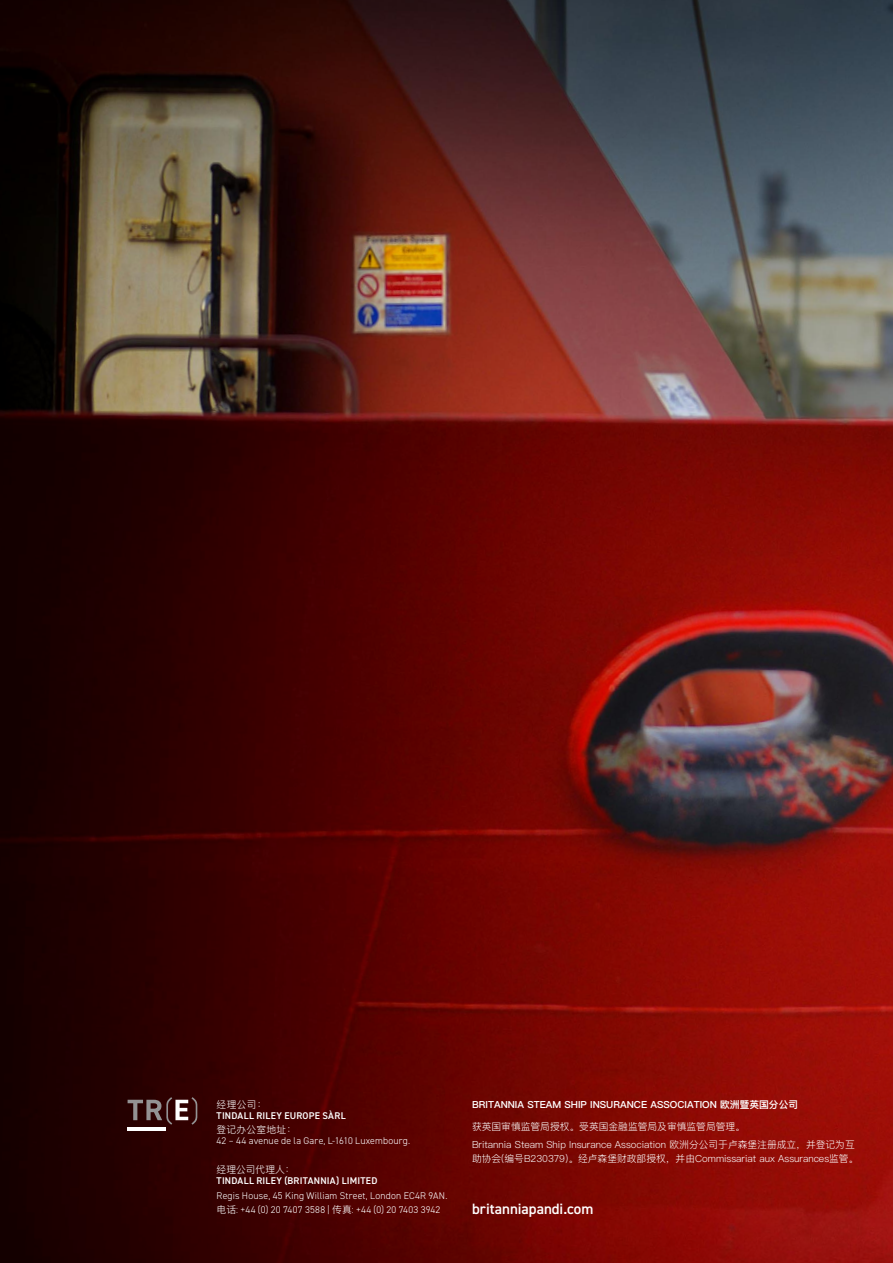
<style>
.page{position:relative;width:893px;height:1263px;background:#fff}
.page>*{position:absolute;margin:0;border:0;box-sizing:border-box;transform-origin:0 0}
.t1{font:600 15px "DIN2014";color:#fff}
.t2{font:300 9.75px/13.5px "Ping Fang SC";color:#fff}
.t3{font:300 9.75px "DIN2014";letter-spacing:.02em;color:#fff}
.t4{font:600 9.75px "DIN2014";letter-spacing:.025em;color:#fff}
.t5{font:600 9.75px "Ping Fang SC";color:#fff}
.t6{font:300 9.75px "Ping Fang SC";letter-spacing:.025em;color:#fff}
.s1{font-family:"Ping Fang HK"}
.s2{font-family:"Ping Fang SC"}
</style>
<div class="page">
<img style="left:0;top:0;width:893px;height:1263px">
<hr style="left:128px;top:1127px;width:38px;height:4px;background:#fff">
<svg style="left:128px;top:1097px;width:69px;height:28px;background:#563637"></svg>
<p class="t2" style="left:217px;top:1099px;width:51px">经理公司：</p>
<p class="t4" style="left:217px;top:1109px;width:130px">TINDALL RILEY EUROPE SÀRL</p>
<p class="t6" style="left:217px;top:1126px;width:81px">登记办公室地址：</p>
<p class="t3" style="left:217px;top:1137px;width:195px">42 – 44 avenue de la Gare, L-1610 Luxembourg.</p>
<p class="t2" style="left:217px;top:1164px;width:79px">经理公司代理人：</p>
<p class="t4" style="left:217px;top:1175px;width:162px">TINDALL RILEY (BRITANNIA) LIMITED</p>
<p class="t3" style="left:217px;top:1192px;width:232px">Regis House, 45 King William Street, London EC4R 9AN.</p>
<p class="t3" style="left:217px;top:1206px;width:225px"><span class="s1">电话</span>: +44 (0) 20 7407 3588 | <span class="s2">传真</span>: +44 (0) 20 7403 3942</p>
<p class="t5" style="left:472px;top:1101px;width:328px">BRITANNIA STEAM SHIP INSURANCE ASSOCIATION 欧洲暨英国分公司</p>
<p class="t2" style="left:472px;top:1120px;width:274px">获英国审慎监管局授权。受英国金融监管局及审慎监管局管理。</p>
<p class="t2" style="left:472px;top:1139px;width:388px">Britannia Steam Ship Insurance Association 欧洲分公司于卢森堡注册成立，并登记为互助协会(编号B230379)。经卢森堡财政部授权，并由Commissariat aux Assurances监管。</p>
<p class="t1" style="left:472px;top:1200px;width:123px">britanniapandi.com</p>
</div>
